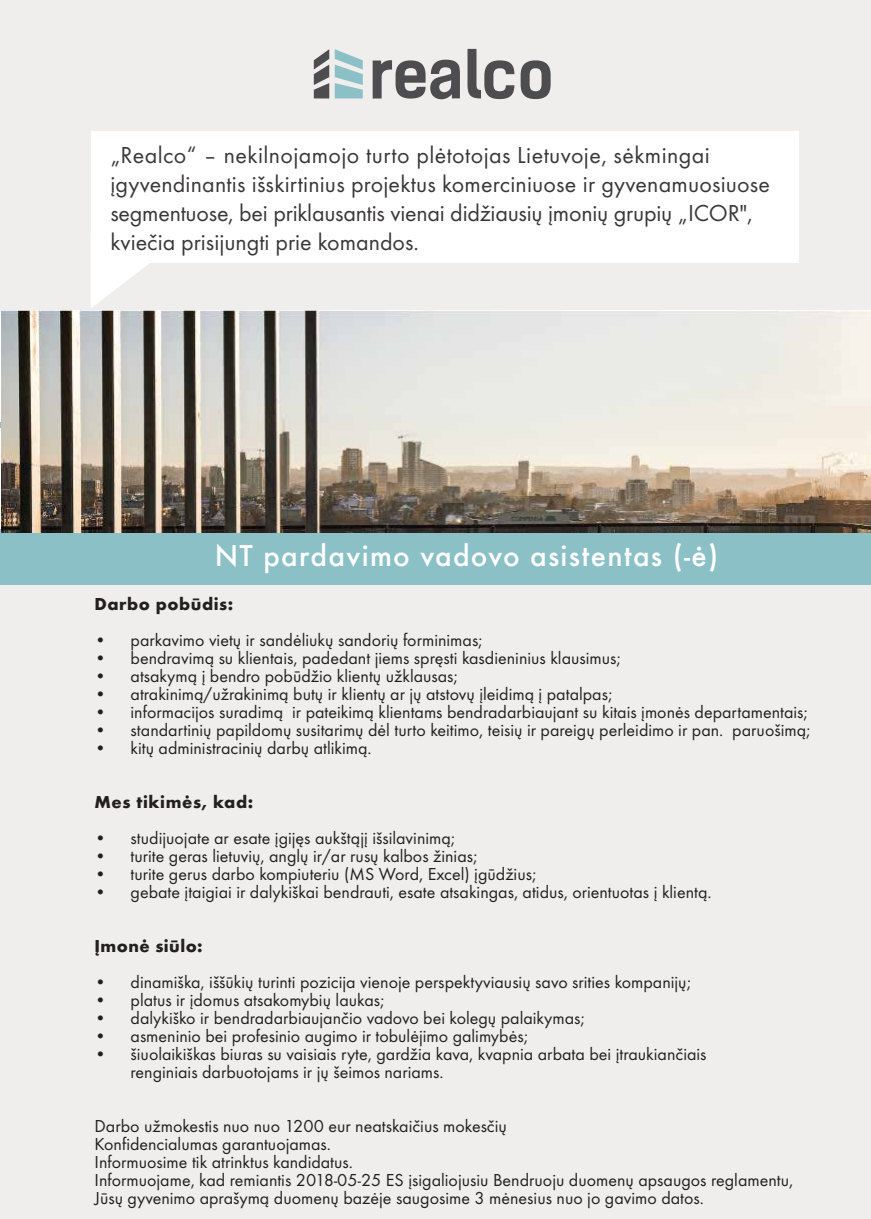
<style>
.page{position:relative;width:871px;height:1219px;background:#fff}
.page>*{position:absolute;margin:0;border:0;box-sizing:border-box;transform-origin:0 0}
.t1{font:500 31.4px "Futura TOT";letter-spacing:.04em;color:#fff}
.t2{font:24px/28.8px "Futura TOT";letter-spacing:.01em;color:#3a3839}
.t3{font:18px/18px "Futura TOT";color:#231f20}
.t4{font:700 18px "Futura TOT";letter-spacing:.03em;color:#231f20}
</style>
<div class="page">
<div style="left:0;top:0;width:870px;height:312px;background:#efeeed"></div>
<div style="left:91px;top:131px;width:706px;height:131px;background:#fff"></div>
<svg style="left:91px;top:262px;width:59px;height:46px"></svg>
<div style="left:0;top:585px;width:870px;height:634px;background:#efeeed"></div>
<svg style="left:314px;top:49px;width:48px;height:49px"></svg>
<svg style="left:467px;top:49px;width:47px;height:50px"></svg>
<svg style="left:520px;top:60px;width:30px;height:39px"></svg>
<svg style="left:372px;top:60px;width:88px;height:39px"></svg>
<div style="left:0;top:530px;width:870px;height:55px;background:#8cc0c7"></div>
<img style="left:1px;top:310px;width:869px;height:222px">
<p class="t2" style="left:110px;top:141px;width:661px">„Realco“ – nekilnojamojo turto plėtotojas Lietuvoje, sėkmingai įgyvendinantis išskirtinius projektus komerciniuose ir gyvenamuosiuose segmentuose, bei priklausantis vienai didžiausių įmonių grupių „ICOR", kviečia prisijungti prie komandos.</p>
<h1 class="t1" style="left:215px;top:537px;width:505px">NT pardavimo vadovo asistentas (-ė)</h1>
<p class="t4" style="left:94px;top:592px;width:140px">Darbo pobūdis:</p>
<p class="t3" style="left:94px;top:630px;width:389px">• parkavimo vietų ir sandėliukų sandorių forminimas;</p>
<p class="t3" style="left:94px;top:648px;width:527px">• bendravimą su klientais, padedant jiems spręsti kasdieninius klausimus;</p>
<p class="t3" style="left:94px;top:666px;width:364px">• atsakymą į bendro pobūdžio klientų užklausas;</p>
<p class="t3" style="left:94px;top:684px;width:519px">• atrakinimą/užrakinimą butų ir klientų ar jų atstovų įleidimą į patalpas;</p>
<p class="t3" style="left:94px;top:702px;width:714px">• informacijos suradimą ir pateikimą klientams bendradarbiaujant su kitais įmonės departamentais;</p>
<p class="t3" style="left:94px;top:720px;width:717px">• standartinių papildomų susitarimų dėl turto keitimo, teisių ir pareigų perleidimo ir pan. paruošimą;</p>
<p class="t3" style="left:94px;top:738px;width:278px">• kitų administracinių darbų atlikimą.</p>
<p class="t4" style="left:94px;top:790px;width:160px">Mes tikimės, kad:</p>
<p class="t3" style="left:94px;top:828px;width:362px">• studijuojate ar esate įgijęs aukštąjį išsilavinimą;</p>
<p class="t3" style="left:94px;top:846px;width:384px">• turite geras lietuvių, anglų ir/ar rusų kalbos žinias;</p>
<p class="t3" style="left:94px;top:864px;width:443px">• turite gerus darbo kompiuteriu (MS Word, Excel) įgūdžius;</p>
<p class="t3" style="left:94px;top:882px;width:618px">• gebate įtaigiai ir dalykiškai bendrauti, esate atsakingas, atidus, orientuotas į klientą.</p>
<p class="t4" style="left:94px;top:934px;width:110px">Įmonė siūlo:</p>
<p class="t3" style="left:94px;top:972px;width:597px">• dinamiška, iššūkių turinti pozicija vienoje perspektyviausių savo srities kompanijų;</p>
<p class="t3" style="left:94px;top:990px;width:291px">• platus ir įdomus atsakomybių laukas;</p>
<p class="t3" style="left:94px;top:1008px;width:491px">• dalykiško ir bendradarbiaujančio vadovo bei kolegų palaikymas;</p>
<p class="t3" style="left:94px;top:1026px;width:434px">• asmeninio bei profesinio augimo ir tobulėjimo galimybės;</p>
<p class="t3" style="left:130px;top:1044px;width:577px;text-indent:-36px">• šiuolaikiškas biuras su vaisiais ryte, gardžia kava, kvapnia arbata bei įtraukiančiais renginiais darbuotojams ir jų šeimos nariams.</p>
<p class="t3" style="left:94px;top:1116px;width:699px">Darbo užmokestis nuo nuo 1200 eur neatskaičius mokesčių<br>Konfidencialumas garantuojamas.<br>Informuosime tik atrinktus kandidatus.<br>Informuojame, kad remiantis 2018-05-25 ES įsigaliojusiu Bendruoju duomenų apsaugos reglamentu, Jūsų gyvenimo aprašymą duomenų bazėje saugosime 3 mėnesius nuo jo gavimo datos.</p>
</div>
